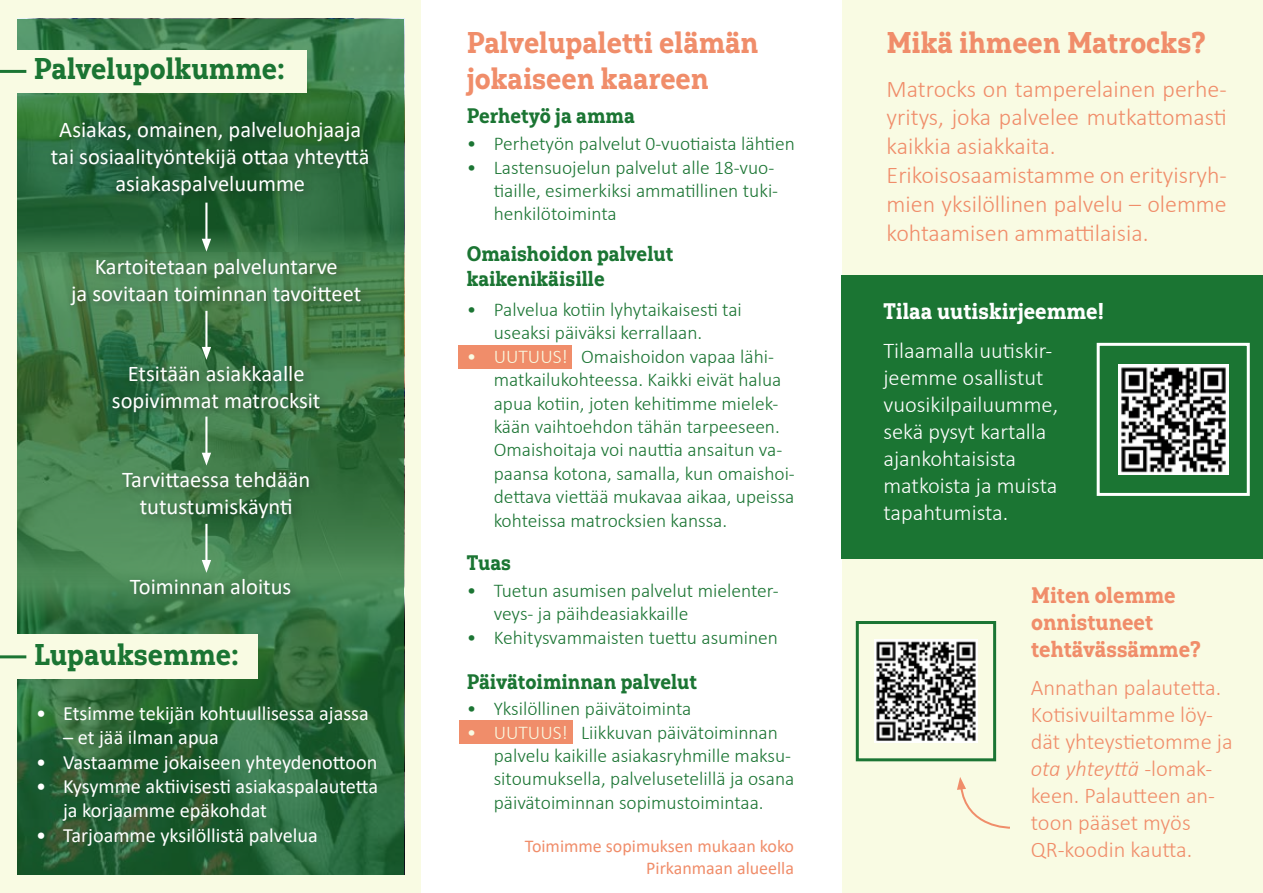
<style>
.page{position:relative;width:1263px;height:893px;background:#fff}
.page>*{position:absolute;margin:0;border:0;box-sizing:border-box;transform-origin:0 0}
.t1{font:30px/36px "Yorkten Slab Con Ex B";color:#f08d6a}
.t2{font:30px "Yorkten Slab Con Ex B";color:#1b7533}
.t3{font:300 24px/28.8px "Calibri";color:#f08d6a}
.t4{font:22.5px/27px "Calibri";color:#fff;text-align:center}
.t5{font:300 22.5px/27px "Calibri";color:#f08d6a}
.t6{font:300 22.5px/27px "Calibri";color:#fff}
.t7{font:22.5px/27px "Yorkten Slab Con Ex B";color:#f08d6a}
.t8{font:22.5px "Yorkten Slab Con Ex B";color:#fff}
.t9{font:21px/25.2px "Yorkten Slab Con Ex B";color:#1b7533}
.t10{font:20.25px/24.3px "Calibri";color:#fff}
.t11{font:300 19.5px/23.4px "Calibri";color:#1b7533}
.t12{font:18px/21.6px "Calibri";color:#f08d6a;text-align:right}
.s1{color:#f9fbe3}
.s2{font-style:italic}
</style>
<div class="page">
<div style="left:0;top:0;width:421px;height:893px;background:#f9fbe3"></div>
<div style="left:842px;top:0;width:421px;height:893px;background:#f9fbe3"></div>
<div style="left:842px;top:275px;width:421px;height:284px;background:#1b7533"></div>
<div style="left:856px;top:621px;width:140px;height:140px;border:3px solid #1b7533"></div>
<div style="left:1097px;top:343px;width:153px;height:153px;border:3px solid #fff"></div>
<svg style="left:957px;top:777px;width:53px;height:52px"></svg>
<img style="left:1118px;top:364px;width:110px;height:110px">
<img style="left:875px;top:640px;width:102px;height:102px">
<div style="left:458px;top:345px;width:114px;height:24px;background:#f08d6a"></div>
<div style="left:459px;top:720px;width:114px;height:24px;background:#f08d6a"></div>
<svg style="left:17px;top:19px;width:387px;height:855px;background:#357242"></svg>
<div style="left:12px;top:635px;width:246px;height:44px;background:#f9fbe3"></div>
<div style="left:47px;top:117px;width:332px;height:88px;background:#1d1d1b;opacity:.4"></div>
<div style="left:66px;top:254px;width:305px;height:61px;background:#1d1d1b;opacity:.4"></div>
<div style="left:109px;top:361px;width:221px;height:61px;background:#1d1d1b;opacity:.4"></div>
<div style="left:118px;top:467px;width:202px;height:61px;background:#1d1d1b;opacity:.4"></div>
<div style="left:126px;top:575px;width:175px;height:30px;background:#1d1d1b;opacity:.4"></div>
<hr style="left:205px;top:203px;width:2px;height:40px;background:#fff">
<svg style="left:202px;top:239px;width:9px;height:13px"></svg>
<hr style="left:205px;top:311px;width:2px;height:40px;background:#fff">
<svg style="left:202px;top:347px;width:9px;height:13px"></svg>
<hr style="left:205px;top:417px;width:2px;height:39px;background:#fff">
<svg style="left:202px;top:453px;width:9px;height:13px"></svg>
<hr style="left:205px;top:524px;width:2px;height:40px;background:#fff">
<svg style="left:202px;top:560px;width:9px;height:13px"></svg>
<div style="left:15px;top:50px;width:291px;height:42px;background:#f9fbe3"></div>
<hr style="left:0;top:70px;width:26px;height:3px;background:#1b7533">
<hr style="left:0;top:655px;width:26px;height:3px;background:#1b7533">
<h1 class="t2" style="left:34px;top:50px;width:252px">Palvelupolkumme:</h1>
<p class="t4" style="left:51px;top:115px;width:320px">Asiakas, omainen, palveluohjaaja tai sosiaalityöntekijä ottaa yhteyttä asiakaspalveluumme</p>
<p class="t4" style="left:71px;top:252px;width:292px">Kartoitetaan palveluntarve<br>ja sovitaan toiminnan tavoitteet</p>
<p class="t4" style="left:112px;top:359px;width:210px">Etsitään asiakkaalle sopivimmat matrocksit</p>
<p class="t4" style="left:122px;top:465px;width:190px">Tarvittaessa tehdään tutustumiskäynti</p>
<p class="t4" style="left:130px;top:573px;width:163px">Toiminnan aloitus</p>
<h1 class="t2" style="left:34px;top:636px;width:206px">Lupauksemme:</h1>
<p class="t10" style="left:36px;top:701px;width:334px">• Etsimme tekijän kohtuullisessa ajassa</p>
<p class="t10" style="left:63px;top:725px;width:157px">– et jää ilman apua</p>
<p class="t10" style="left:36px;top:749px;width:343px">• Vastaamme jokaiseen yhteydenottoon</p>
<p class="t10" style="left:63px;top:774px;width:317px;text-indent:-27px">• Kysymme aktiivisesti asiakaspalautetta ja korjaamme epäkohdat</p>
<p class="t10" style="left:36px;top:822px;width:283px">• Tarjoamme yksilöllistä palvelua</p>
<h1 class="t1" style="left:467px;top:24px;width:293px">Palvelupaletti elämän jokaiseen kaareen</h1>
<p class="t9" style="left:467px;top:103px;width:170px">Perhetyö ja amma</p>
<p class="t11" style="left:467px;top:132px;width:330px">• Perhetyön palvelut 0-vuotiaista lähtien</p>
<p class="t11" style="left:494px;top:155px;width:286px;text-indent:-27px">• Lastensuojelun palvelut alle 18-vuo&shy;tiaille, esimerkiksi ammatillinen tuki&shy;henkilötoiminta</p>
<p class="t9" style="left:467px;top:241px;width:208px">Omaishoidon palvelut kaikenikäisille</p>
<p class="t11" style="left:494px;top:298px;width:250px;text-indent:-27px">• Palvelua kotiin lyhytaikaisesti tai useaksi päiväksi kerrallaan.</p>
<p class="t11" style="left:494px;top:344px;width:303px;text-indent:-27px"><span class="s1">• UUTUUS!</span> Omaishoidon vapaa lähi&shy;matkailukohteessa. Kaikki eivät halua apua kotiin, joten kehitimme mielek&shy;kään vaihtoehdon tähän tarpeeseen.<br>Omaishoitaja voi nauttia ansaitun va&shy;paansa kotona, samalla, kun omaishoi&shy;dettava viettää mukavaa aikaa, upeissa kohteissa matrocksien kanssa.</p>
<p class="t9" style="left:467px;top:550px;width:46px">Tuas</p>
<p class="t11" style="left:494px;top:578px;width:287px;text-indent:-27px">• Tuetun asumisen palvelut mielenter&shy;veys- ja päihdeasiakkaille</p>
<p class="t11" style="left:467px;top:625px;width:313px">• Kehitysvammaisten tuettu asuminen</p>
<p class="t9" style="left:467px;top:669px;width:232px">Päivätoiminnan palvelut</p>
<p class="t11" style="left:467px;top:697px;width:226px">• Yksilöllinen päivätoiminta</p>
<p class="t11" style="left:494px;top:720px;width:302px;text-indent:-27px"><span class="s1">• UUTUUS!</span> Liikkuvan päivätoiminnan palvelu kaikille asiakasryhmille maksu&shy;sitoumuksella, palvelusetelillä ja osana päivätoiminnan sopimustoimintaa.</p>
<p class="t12" style="left:525px;top:835px;width:271px">Toimimme sopimuksen mukaan koko<br>Pirkanmaan alueella</p>
<h1 class="t1" style="left:886px;top:24px;width:321px">Mikä ihmeen Matrocks?</h1>
<p class="t3" style="left:887px;top:74px;width:342px">Matrocks on tamperelainen perhe&shy;yritys, joka palvelee mutkattomasti kaikkia asiakkaita.<br>Erikoisosaamistamme on erityisryh&shy;mien yksilöllinen palvelu – olemme kohtaamisen ammattilaisia.</p>
<p class="t8" style="left:883px;top:297px;width:222px">Tilaa uutiskirjeemme!</p>
<p class="t6" style="left:883px;top:337px;width:176px">Tilaamalla uutiskir&shy;jeemme osallistut vuosikilpailuumme, sekä pysyt kartalla ajankohtaisista matkoista ja muista tapahtumista.</p>
<p class="t7" style="left:1031px;top:581px;width:171px">Miten olemme onnistuneet tehtävässämme?</p>
<p class="t5" style="left:1031px;top:674px;width:203px">Annathan palautetta.<br>Kotisivuiltamme löy&shy;dät yhteystietomme ja <span class="s2">ota yhteyttä</span> -lomak&shy;keen. Palautteen an&shy;toon pääset myös<br>QR-koodin kautta.</p>
</div>
